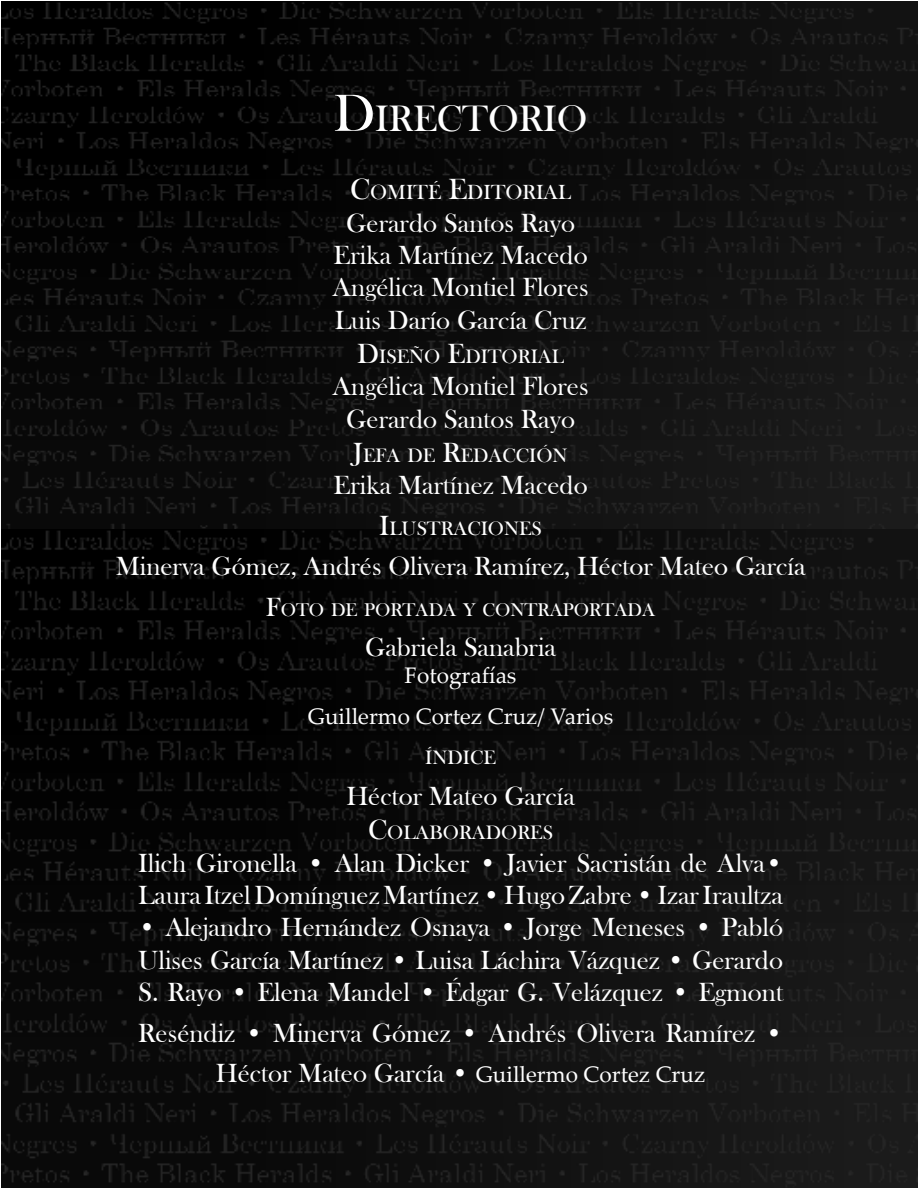
<style>
.page{position:relative;width:918px;height:1188px;background:#fff}
.page>*{position:absolute;margin:0;border:0;box-sizing:border-box;transform-origin:0 0}
.t1{font:37.8px "Bask Old Face";color:#fff}
.t2{font:27px/32.4px "Bask Old Face";color:#fff;text-align:center}
.t3{font:22.5px/40.5px "Palatino Linotype";color:#fff;text-align:center}
.t4{font:21px "Bask Old Face";color:#fff}
.t5{font:19.95px "Bask Old Face";color:#fff}
.t6{font:18.9px "Bask Old Face";color:#fff}
.s1{font-size:54px}
.s2{font-size:30px}
.s3{font-size:28.5px}
.s4{font-size:27px}
.s5{font-family:"Bask Old Face";font-size:27px}
</style>
<div class="page">
<img style="left:1px;top:2px;width:917px;height:528px">
<img style="left:1px;top:530px;width:917px;height:658px">
<h1 class="t1" style="left:334px;top:98px;width:255px"><span class="s1">D</span>IRECTORIO</h1>
<p class="t4" style="left:350px;top:181px;width:222px"><span class="s2">C</span>OMITÉ <span class="s2">E</span>DITORIAL</p>
<p class="t2" style="left:333px;top:207px;width:258px">Gerardo Santos Rayo<br>Erika Martínez Macedo<br>Angélica Montiel Flores<br>Luis Darío García Cruz</p>
<p class="t5" style="left:357px;top:345px;width:208px"><span class="s3">D</span>ISEÑO <span class="s3">E</span>DITORIAL</p>
<p class="t2" style="left:333px;top:371px;width:258px">Angélica Montiel Flores<br>Gerardo Santos Rayo</p>
<p class="t5" style="left:354px;top:444px;width:216px"><span class="s3">J</span>EFA DE <span class="s3">R</span>EDACCIÓN</p>
<p class="t2" style="left:334px;top:470px;width:256px">Erika Martínez Macedo</p>
<p class="t5" style="left:379px;top:517px;width:164px"><span class="s3">I</span>LUSTRACIONES</p>
<p class="t2" style="left:116px;top:551px;width:691px">Minerva Gómez, Andrés Olivera Ramírez, Héctor Mateo García</p>
<p class="t6" style="left:266px;top:599px;width:391px"><span class="s4">F</span>OTO DE PORTADA Y CONTRAPORTADA</p>
<p class="t2" style="left:365px;top:632px;width:192px">Gabriela Sanabria</p>
<p class="t3" style="left:308px;top:655px;width:307px">Fotografías<br>Guillermo Cortez Cruz/ Varios</p>
<p class="t5" style="left:425px;top:747px;width:72px">ÍNDICE</p>
<p class="t2" style="left:346px;top:780px;width:230px">Héctor Mateo García</p>
<p class="t5" style="left:368px;top:822px;width:186px"><span class="s3">C</span>OLABORADORES</p>
<p class="t2" style="left:138px;top:847px;width:646px;text-align:left">Ilich Gironella • Alan Dicker • Javier Sacristán de Alva•<br>Laura Itzel Domínguez Martínez • Hugo Zabre • Izar Iraultza</p>
<p class="t2" style="left:138px;top:912px;width:646px;text-align:justify">• Alejandro Hernández Osnaya • Jorge Meneses • Pabló Ulises García Martínez • Luisa Láchira Vázquez • Gerardo S. Rayo • Elena Mandel • Édgar G. Velázquez • Egmont</p>
<p class="t2" style="left:138px;top:1017px;width:646px">Reséndiz • Minerva Gómez • Andrés Olivera Ramírez •</p>
<p class="t3" style="left:216px;top:1053px;width:491px"><span class="s5">Héctor Mateo García •</span> Guillermo Cortez Cruz</p>
</div>
